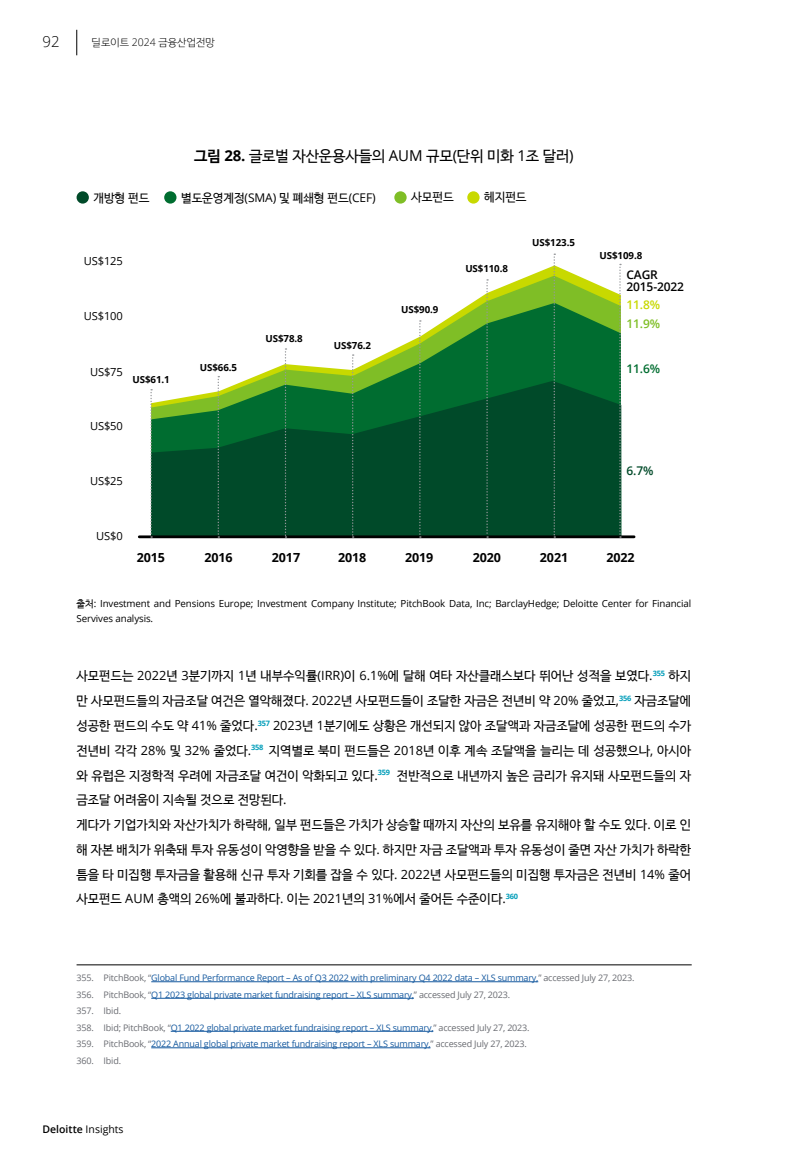
<style>
.page{position:relative;width:787px;height:1170px;background:#fff}
.page>*{position:absolute;margin:0;border:0;box-sizing:border-box;transform-origin:0 0}
.t1{font:15px "Nanum Barun Gothic";letter-spacing:-.01em;color:#000}
.t2{font:300 15px "Open Sans";color:#000}
.t3{font:12.75px/24.8px "Nanum Barun Gothic";color:#000}
.t4{font:700 12.6px "Open Sans";letter-spacing:-.01em;color:#000}
.t5{font:12px "Nanum Barun Gothic";letter-spacing:-.01em;color:#000}
.t6{font:600 12px/12px "Open Sans";letter-spacing:-.01em;color:#000}
.t7{font:600 12px "Open Sans";color:#c8d900}
.t8{font:600 12px "Open Sans";color:#7fbe26}
.t9{font:600 12px "Open Sans";color:#006d30}
.t10{font:600 12px "Open Sans";color:#004a29}
.t11{font:11.1px "Open Sans";letter-spacing:-.01em;color:#000}
.t12{font:600 10.5px "Open Sans";color:#000}
.t13{font:300 10.5px "Nanum Barun Gothic";color:#000}
.t14{font:9.75px/15px "Open Sans";letter-spacing:-.01em;color:#000}
.t15{font:700 9.75px "Open Sans";letter-spacing:-.01em;color:#000}
.t16{font:9px/16.5px "Open Sans";letter-spacing:-.02em;color:#15599f}
.s1{font-family:"Open Sans"}
.s2{font-weight:700}
.s3{font-family:"Open Sans";font-weight:700}
.s4{font-family:"Nanum Barun Gothic"}
.s5{color:#696b71}
.s6{font-weight:400}
</style>
<div class="page">
<svg style="left:76px;top:30px;width:1px;height:25px"></svg>
<hr style="left:151px;top:981px;width:387px;height:1px;background:#15599f">
<hr style="left:151px;top:997px;width:263px;height:1px;background:#15599f">
<hr style="left:171px;top:1030px;width:262px;height:1px;background:#15599f">
<hr style="left:151px;top:1047px;width:279px;height:1px;background:#15599f">
<hr style="left:77px;top:964px;width:614px;height:1px;background:#000">
<div style="left:77px;top:191px;width:12px;height:12px;background:#004a29;border-radius:50%"></div>
<div style="left:164px;top:191px;width:12px;height:12px;background:#006d30;border-radius:50%"></div>
<div style="left:394px;top:191px;width:12px;height:12px;background:#7fbe26;border-radius:50%"></div>
<div style="left:467px;top:191px;width:12px;height:12px;background:#c8d900;border-radius:50%"></div>
<svg style="left:472px;top:276px;width:147px;height:27px"></svg>
<svg style="left:217px;top:303px;width:402px;height:78px"></svg>
<svg style="left:152px;top:381px;width:467px;height:154px;background:#09582d"></svg>
<hr style="left:139px;top:535px;width:495px;height:3px;background:#000">
<svg style="left:150px;top:389px;width:2px;height:148px"></svg>
<svg style="left:218px;top:376px;width:1px;height:161px"></svg>
<svg style="left:285px;top:348px;width:1px;height:189px"></svg>
<svg style="left:352px;top:354px;width:2px;height:183px"></svg>
<svg style="left:419px;top:320px;width:2px;height:217px"></svg>
<svg style="left:486px;top:279px;width:2px;height:258px"></svg>
<svg style="left:553px;top:253px;width:2px;height:284px"></svg>
<svg style="left:619px;top:264px;width:2px;height:273px"></svg>
<p class="t2" style="left:43px;top:31px;width:19px">92</p>
<p class="t13" style="left:92px;top:37px;width:125px">딜로이트 <span class="s1">2024</span> 금융산업전망</p>
<p class="t1" style="left:194px;top:149px;width:381px"><span class="s2">그림</span> <span class="s3">28.</span> 글로벌 자산운용사들의 <span class="s1">AUM</span> 규모<span class="s1">(</span>단위 미화 <span class="s1">1</span>조 달러<span class="s1">)</span></p>
<p class="t5" style="left:93px;top:191px;width:58px">개방형 펀드</p>
<p class="t5" style="left:181px;top:191px;width:196px">별도운영계정<span class="s1">(SMA)</span> 및 폐쇄형 펀드<span class="s1">(CEF)</span></p>
<p class="t5" style="left:411px;top:191px;width:44px">사모펀드</p>
<p class="t5" style="left:484px;top:191px;width:44px">헤지펀드</p>
<p class="t11" style="left:84px;top:254px;width:41px">US$125</p>
<p class="t11" style="left:84px;top:308px;width:41px">US$100</p>
<p class="t11" style="left:90px;top:364px;width:34px">US$75</p>
<p class="t15" style="left:132px;top:372px;width:39px">US$61.1</p>
<p class="t11" style="left:90px;top:418px;width:34px">US$50</p>
<p class="t11" style="left:90px;top:473px;width:34px">US$25</p>
<p class="t11" style="left:96px;top:528px;width:28px">US$0</p>
<p class="t4" style="left:137px;top:548px;width:30px">2015</p>
<p class="t15" style="left:200px;top:360px;width:39px">US$66.5</p>
<p class="t15" style="left:265px;top:332px;width:39px">US$78.8</p>
<p class="t15" style="left:334px;top:338px;width:39px">US$76.2</p>
<p class="t15" style="left:401px;top:302px;width:39px">US$90.9</p>
<p class="t15" style="left:465px;top:262px;width:44px">US$110.8</p>
<p class="t15" style="left:532px;top:235px;width:44px">US$123.5</p>
<p class="t15" style="left:599px;top:249px;width:44px">US$109.8</p>
<p class="t6" style="left:626px;top:268px;width:59px">CAGR<br>2015-2022</p>
<p class="t7" style="left:626px;top:296px;width:35px">11.8%</p>
<p class="t8" style="left:626px;top:316px;width:35px">11.9%</p>
<p class="t9" style="left:626px;top:360px;width:35px">11.6%</p>
<p class="t10" style="left:626px;top:463px;width:28px">6.7%</p>
<p class="t4" style="left:204px;top:548px;width:30px">2016</p>
<p class="t4" style="left:272px;top:548px;width:30px">2017</p>
<p class="t4" style="left:338px;top:548px;width:30px">2018</p>
<p class="t4" style="left:405px;top:548px;width:30px">2019</p>
<p class="t4" style="left:473px;top:548px;width:30px">2020</p>
<p class="t4" style="left:540px;top:548px;width:30px">2021</p>
<p class="t4" style="left:606px;top:548px;width:30px">2022</p>
<p class="t14" style="left:77px;top:595px;width:616px"><span class="s4">출처</span>: Investment and Pensions Europe; Investment Company Institute; PitchBook Data, Inc; BarclayHedge; Deloitte Center for Financial<br>Servives analysis.</p>
<p class="t3" style="left:76px;top:664px;width:616px">사모펀드는 <span class="s1">2022</span>년 <span class="s1">3</span>분기까지 <span class="s1">1</span>년 내부수익률<span class="s1">(IRR)</span>이 <span class="s1">6.1%</span>에 달해 여타 자산클래스보다 뛰어난 성적을 보였다<span class="s1">.</span><sup>355</sup> 하지 만 사모펀드들의 자금조달 여건은 열악해졌다<span class="s1">. 2022</span>년 사모펀드들이 조달한 자금은 전년비 약 <span class="s1">20%</span> 줄었고<span class="s1">,</span><sup>356</sup> 자금조달에 성공한 펀드의 수도 약 <span class="s1">41%</span> 줄었다<span class="s1">.</span><sup>357</sup> <span class="s1">2023</span>년 <span class="s1">1</span>분기에도 상황은 개선되지 않아 조달액과 자금조달에 성공한 펀드의 수가 전년비 각각 <span class="s1">28%</span> 및 <span class="s1">32%</span> 줄었다<span class="s1">.</span><sup>358</sup> 지역별로 북미 펀드들은 <span class="s1">2018</span>년 이후 계속 조달액을 늘리는 데 성공했으나<span class="s1">,</span> 아시아 와 유럽은 지정학적 우려에 자금조달 여건이 악화되고 있다<span class="s1">.</span><sup>359</sup> 전반적으로 내년까지 높은 금리가 유지돼 사모펀드들의 자 금조달 어려움이 지속될 것으로 전망된다<span class="s1">.<br></span>게다가 기업가치와 자산가치가 하락해<span class="s1">,</span> 일부 펀드들은 가치가 상승할 때까지 자산의 보유를 유지해야 할 수도 있다<span class="s1">.</span> 이로 인 해 자본 배치가 위축돼 투자 유동성이 악영향을 받을 수 있다<span class="s1">.</span> 하지만 자금 조달액과 투자 유동성이 줄면 자산 가치가 하락한 틈을 타 미집행 투자금을 활용해 신규 투자 기회를 잡을 수 있다<span class="s1">. 2022</span>년 사모펀드들의 미집행 투자금은 전년비 <span class="s1">14%</span> 줄어 사모펀드 <span class="s1">AUM</span> 총액의 <span class="s1">26%</span>에 불과하다<span class="s1">.</span> 이는 <span class="s1">2021</span>년의 <span class="s1">31%</span>에서 줄어든 수준이다<span class="s1">.</span><sup>360</sup></p>
<p class="t16" style="left:77px;top:969px;width:559px"><span class="s5">355. PitchBook, “</span>Global Fund Performance Report – As of Q3 2022 with preliminary Q4 2022 data – XLS summary,<span class="s5">” accessed July 27, 2023.<br>356. PitchBook, “</span>Q1 2023 global private market fundraising report – XLS summary,<span class="s5">” accessed July 27, 2023.<br>357. Ibid.<br>358. Ibid; PitchBook, “</span>Q1 2022 global private market fundraising report – XLS summary,<span class="s5">” accessed July 27, 2023.<br>359. PitchBook, “</span>2022 Annual global private market fundraising report – XLS summary,<span class="s5">” accessed July 27, 2023.<br>360. Ibid.</span></p>
<p class="t12" style="left:43px;top:1122px;width:83px">Deloitte <span class="s6">Insights</span></p>
</div>
